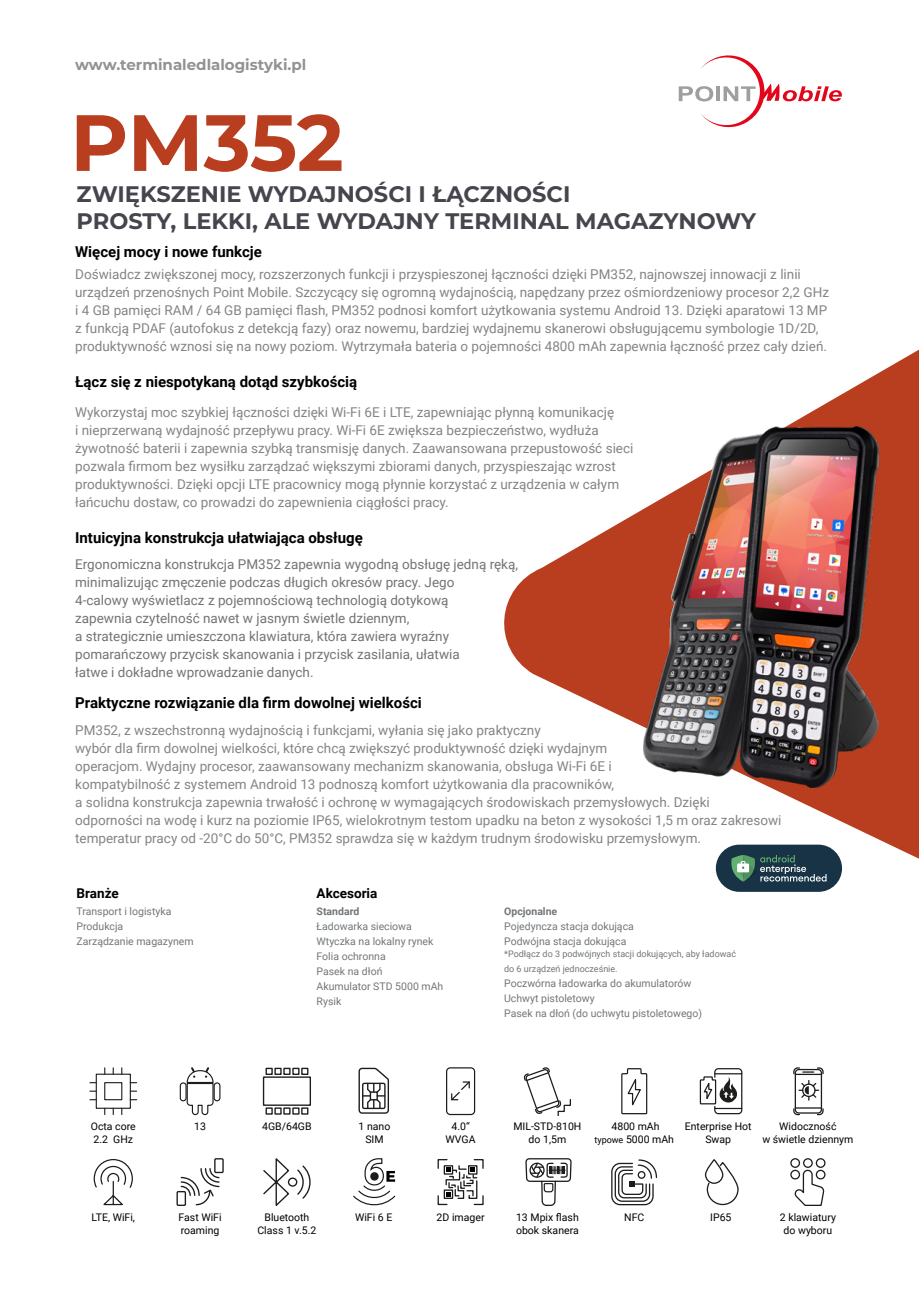
<style>
.page{position:relative;width:919px;height:1289px;background:#fff}
.page>*{position:absolute;margin:0;border:0;box-sizing:border-box;transform-origin:0 0}
.t1{font:700 79.5px "Montserrat";letter-spacing:-.005em;color:#b93d1f}
.t2{font:700 22.5px/27px "Montserrat";color:#47444d}
.t3{font:700 15px "Roboto";color:#000}
.t4{font:700 15px "Montserrat";color:#929294}
.t5{font:13.5px/18px "Roboto";color:#838485}
.t6{font:13.5px/18px "Roboto";color:#737373}
.t7{font:700 13.5px "Roboto";color:#000}
.t8{font:10.5px/15px "Roboto";color:#727679}
.t9{font:10.5px/12.6px "Roboto";color:#000;text-align:center}
.t10{font:9px/15px "Roboto";color:#727679}
.s1{font-weight:700}
.s2{font-size:9px}
</style>
<div class="page">
<svg style="left:504px;top:350px;width:414px;height:508px"></svg>
<div style="left:715px;top:844px;width:127px;height:47px;background:#173345;border-radius:23px"></div>
<svg style="left:731px;top:855px;width:95px;height:26px"></svg>
<div style="left:96px;top:1073px;width:35px;height:35px;border:1px solid #1d1e1c"></div>
<div style="left:104px;top:1082px;width:18px;height:18px;border:1px solid #1d1e1c"></div>
<div style="left:180px;top:1082px;width:7px;height:19px;border:1px solid #1d1e1c;border-radius:3px"></div>
<svg style="left:186px;top:1067px;width:28px;height:48px"></svg>
<div style="left:213px;top:1082px;width:7px;height:19px;border:1px solid #1d1e1c;border-radius:3px"></div>
<div style="left:263px;top:1076px;width:48px;height:29px;border:1px solid #1d1e1c"></div>
<div style="left:265px;top:1067px;width:8px;height:7px;border:1px solid #1d1e1c"></div>
<div style="left:274px;top:1067px;width:7px;height:7px;border:1px solid #1d1e1c"></div>
<div style="left:283px;top:1067px;width:7px;height:7px;border:1px solid #1d1e1c"></div>
<div style="left:292px;top:1067px;width:7px;height:7px;border:1px solid #1d1e1c"></div>
<div style="left:301px;top:1067px;width:7px;height:7px;border:1px solid #1d1e1c"></div>
<div style="left:265px;top:1107px;width:8px;height:7px;border:1px solid #1d1e1c"></div>
<div style="left:274px;top:1107px;width:7px;height:7px;border:1px solid #1d1e1c"></div>
<div style="left:283px;top:1107px;width:7px;height:7px;border:1px solid #1d1e1c"></div>
<div style="left:292px;top:1107px;width:7px;height:7px;border:1px solid #1d1e1c"></div>
<div style="left:301px;top:1107px;width:7px;height:7px;border:1px solid #1d1e1c"></div>
<div style="left:446px;top:1067px;width:29px;height:48px;border:1px solid #1d1e1c;border-radius:4px"></div>
<svg style="left:451px;top:1081px;width:19px;height:20px"></svg>
<svg style="left:524px;top:1067px;width:47px;height:48px"></svg>
<svg style="left:621px;top:1068px;width:27px;height:46px"></svg>
<div style="left:714px;top:1068px;width:28px;height:46px;border:1px solid #1d1e1c;border-radius:4px"></div>
<hr style="left:714px;top:1107px;width:27px;height:2px;background:#1d1e1c">
<svg style="left:699px;top:1073px;width:42px;height:32px"></svg>
<div style="left:794px;top:1068px;width:28px;height:45px;border:1px solid #1d1e1c;border-radius:3px"></div>
<svg style="left:793px;top:1067px;width:30px;height:7px"></svg>
<hr style="left:795px;top:1073px;width:26px;height:2px;background:#1d1e1c">
<svg style="left:793px;top:1107px;width:30px;height:8px"></svg>
<svg style="left:799px;top:1080px;width:19px;height:20px"></svg>
<svg style="left:93px;top:1159px;width:40px;height:46px"></svg>
<div style="left:214px;top:1158px;width:10px;height:15px;border:1px solid #1d1e1c"></div>
<div style="left:176px;top:1190px;width:10px;height:15px;border:1px solid #1d1e1c"></div>
<svg style="left:180px;top:1167px;width:40px;height:38px"></svg>
<svg style="left:296px;top:1165px;width:14px;height:34px"></svg>
<svg style="left:263px;top:1158px;width:27px;height:47px"></svg>
<div style="left:288px;top:1177px;width:9px;height:9px;border:1px solid #1d1e1c;border-radius:50%"></div>
<svg style="left:437px;top:1159px;width:47px;height:46px"></svg>
<svg style="left:525px;top:1158px;width:46px;height:47px"></svg>
<svg style="left:611px;top:1159px;width:46px;height:46px"></svg>
<svg style="left:706px;top:1162px;width:33px;height:43px"></svg>
<div style="left:704px;top:1158px;width:19px;height:25px;border:1px solid #1d1e1c;border-radius:9px"></div>
<svg style="left:794px;top:1169px;width:30px;height:36px"></svg>
<div style="left:790px;top:1158px;width:10px;height:9px;border:1px solid #1d1e1c;border-radius:50%"></div>
<div style="left:803px;top:1158px;width:9px;height:9px;border:1px solid #1d1e1c;border-radius:50%"></div>
<div style="left:815px;top:1158px;width:10px;height:9px;border:1px solid #1d1e1c;border-radius:50%"></div>
<div style="left:790px;top:1169px;width:10px;height:10px;border:1px solid #1d1e1c;border-radius:50%"></div>
<div style="left:815px;top:1169px;width:10px;height:10px;border:1px solid #1d1e1c;border-radius:50%"></div>
<svg style="left:358px;top:1067px;width:31px;height:47px"></svg>
<svg style="left:353px;top:1158px;width:43px;height:47px"></svg>
<svg style="left:678px;top:55px;width:163px;height:72px"></svg>
<img style="left:643px;top:426px;width:235px;height:361px">
<p class="t4" style="left:75px;top:54px;width:233px">www.terminaledlalogistyki.pl</p>
<p class="t1" style="left:70px;top:85px;width:275px">PM352</p>
<p class="t2" style="left:77px;top:179px;width:681px">ZWIĘKSZENIE WYDAJNOŚCI I ŁĄCZNOŚCI<br>PROSTY, LEKKI, ALE WYDAJNY TERMINAL MAGAZYNOWY</p>
<p class="t3" style="left:75px;top:241px;width:188px">Więcej mocy i nowe funkcje</p>
<p class="t5" style="left:75px;top:265px;width:755px">Doświadcz zwiększonej mocy, rozszerzonych funkcji i przyspieszonej łączności dzięki PM352, najnowszej innowacji z linii urządzeń przenośnych Point Mobile. Szczycący się ogromną wydajnością, napędzany przez ośmiordzeniowy procesor 2,2 GHz i 4 GB pamięci RAM / 64 GB pamięci flash, PM352 podnosi komfort użytkowania systemu Android 13. Dzięki aparatowi 13 MP z funkcją PDAF (autofokus z detekcją fazy) oraz nowemu, bardziej wydajnemu skanerowi obsługującemu symbologie 1D/2D, produktywność wznosi się na nowy poziom. Wytrzymała bateria o pojemności 4800 mAh zapewnia łączność przez cały dzień.</p>
<p class="t3" style="left:75px;top:370px;width:283px">Łącz się z niespotykaną dotąd szybkością</p>
<p class="t5" style="left:75px;top:403px;width:559px">Wykorzystaj moc szybkiej łączności dzięki Wi-Fi 6E i LTE, zapewniając płynną komunikację<br>i nieprzerwaną wydajność przepływu pracy. Wi-Fi 6E zwiększa bezpieczeństwo, wydłuża żywotność baterii i zapewnia szybką transmisję danych. Zaawansowana przepustowość sieci pozwala firmom bez wysiłku zarządzać większymi zbiorami danych, przyspieszając wzrost produktywności. Dzięki opcji LTE pracownicy mogą płynnie korzystać z urządzenia w całym łańcuchu dostaw, co prowadzi do zapewnienia ciągłości pracy.</p>
<p class="t3" style="left:75px;top:526px;width:289px">Intuicyjna konstrukcja ułatwiająca obsługę</p>
<p class="t6" style="left:75px;top:555px;width:444px">Ergonomiczna konstrukcja PM352 zapewnia wygodną obsługę jedną ręką, minimalizując zmęczenie podczas długich okresów pracy. Jego<br>4-calowy wyświetlacz z pojemnościową technologią dotykową<br>zapewnia czytelność nawet w jasnym świetle dziennym,<br>a strategicznie umieszczona klawiatura, która zawiera wyraźny pomarańczowy przycisk skanowania i przycisk zasilania, ułatwia<br>łatwe i dokładne wprowadzanie danych.</p>
<p class="t3" style="left:75px;top:692px;width:348px">Praktyczne rozwiązanie dla firm dowolnej wielkości</p>
<p class="t5" style="left:75px;top:720px;width:707px">PM352, z wszechstronną wydajnością i funkcjami, wyłania się jako praktyczny<br>wybór dla firm dowolnej wielkości, które chcą zwiększyć produktywność dzięki wydajnym<br>operacjom. Wydajny procesor, zaawansowany mechanizm skanowania, obsługa Wi-Fi 6E i<br>kompatybilność z systemem Android 13 podnoszą komfort użytkowania dla pracowników,<br>a solidna konstrukcja zapewnia trwałość i ochronę w wymagających środowiskach przemysłowych. Dzięki<br>odporności na wodę i kurz na poziomie IP65, wielokrotnym testom upadku na beton z wysokości 1,5 m oraz zakresowi temperatur pracy od -20°C do 50°C, PM352 sprawdza się w każdym trudnym środowisku przemysłowym.</p>
<p class="t7" style="left:77px;top:883px;width:44px">Branże</p>
<p class="t7" style="left:316px;top:883px;width:62px">Akcesoria</p>
<p class="t8" style="left:77px;top:903px;width:119px">Transport i logistyka<br>Produkcja<br>Zarządzanie magazynem</p>
<p class="t8" style="left:316px;top:903px;width:128px"><span class="s1">Standard<br></span>Ładowarka sieciowa<br>Wtyczka na lokalny rynek<br>Folia ochronna<br>Pasek na dłoń<br>Akumulator STD 5000 mAh<br>Rysik</p>
<p class="t8" style="left:504px;top:903px;width:131px"><span class="s1">Opcjonalne<br></span>Pojedyncza stacja dokująca<br>Podwójna stacja dokująca</p>
<p class="t10" style="left:504px;top:946px;width:233px">*Podłącz do 3 podwójnych stacji dokujących, aby ładować do 6 urządzeń jednocześnie.</p>
<p class="t8" style="left:504px;top:975px;width:189px">Poczwórna ładowarka do akumulatorów</p>
<p class="t8" style="left:504px;top:990px;width:199px">Uchwyt pistoletowy<br>Pasek na dłoń (do uchwytu pistoletowego)</p>
<p class="t9" style="left:91px;top:1119px;width:46px">Octa core</p>
<p class="t9" style="left:93px;top:1132px;width:41px">2.2 GHz</p>
<p class="t9" style="left:194px;top:1119px;width:13px">13</p>
<p class="t9" style="left:262px;top:1119px;width:51px">4GB/64GB</p>
<p class="t9" style="left:451px;top:1119px;width:20px">4.0“</p>
<p class="t9" style="left:445px;top:1132px;width:31px">WVGA</p>
<p class="t9" style="left:358px;top:1119px;width:33px">1 nano</p>
<p class="t9" style="left:365px;top:1132px;width:20px">SIM</p>
<p class="t9" style="left:513px;top:1119px;width:70px">MIL-STD-810H</p>
<p class="t9" style="left:528px;top:1132px;width:39px">do 1,5m</p>
<p class="t9" style="left:611px;top:1119px;width:50px">4800 mAh</p>
<p class="t9" style="left:594px;top:1132px;width:81px"><span class="s2">typowe</span> 5000 mAh</p>
<p class="t9" style="left:684px;top:1119px;width:68px">Enterprise Hot<br>Swap</p>
<p class="t9" style="left:779px;top:1119px;width:59px">Widoczność</p>
<p class="t9" style="left:762px;top:1132px;width:93px">w świetle dziennym</p>
<p class="t9" style="left:355px;top:1210px;width:39px">WiFi 6 E</p>
<p class="t9" style="left:436px;top:1210px;width:49px">2D imager</p>
<p class="t9" style="left:516px;top:1210px;width:64px">13 Mpix flash</p>
<p class="t9" style="left:516px;top:1223px;width:64px">obok skanera</p>
<p class="t9" style="left:92px;top:1210px;width:45px">LTE, WiFi,</p>
<p class="t9" style="left:264px;top:1210px;width:46px">Bluetooth</p>
<p class="t9" style="left:257px;top:1223px;width:60px">Class 1 v.5.2</p>
<p class="t9" style="left:178px;top:1210px;width:45px">Fast WiFi</p>
<p class="t9" style="left:624px;top:1210px;width:22px">NFC</p>
<p class="t9" style="left:710px;top:1210px;width:23px">IP65</p>
<p class="t9" style="left:181px;top:1223px;width:40px">roaming</p>
<p class="t9" style="left:779px;top:1210px;width:58px">2 klawiatury</p>
<p class="t9" style="left:783px;top:1223px;width:50px">do wyboru</p>
</div>
